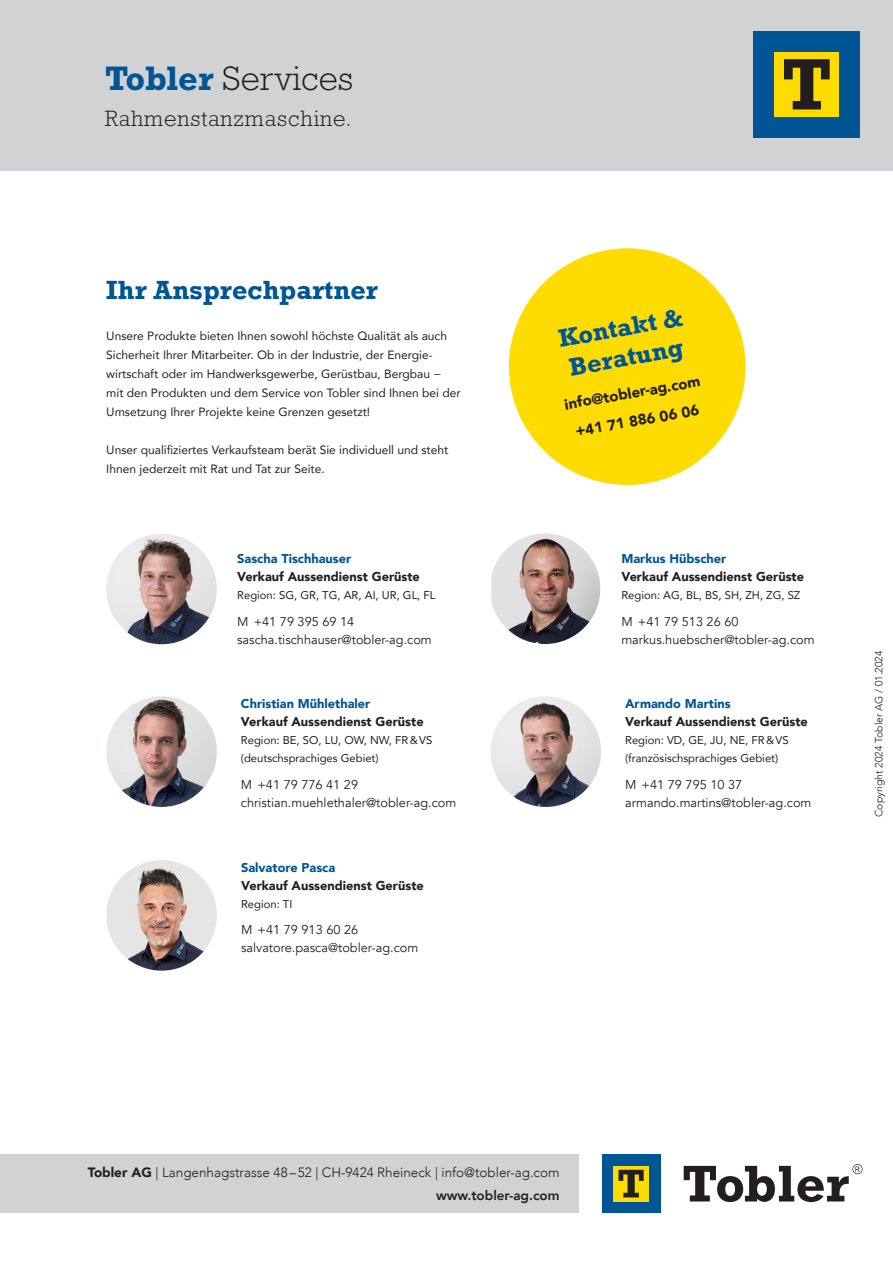
<style>
.page{position:relative;width:893px;height:1263px;background:#fff}
.page>*{position:absolute;margin:0;border:0;box-sizing:border-box;transform-origin:0 0}
.t1{font:300 34.5px "Rockwell Std";color:#231f20}
.t2{font:700 27px "M Rockwell";color:#005595}
.t3{font:700 25.5px/30px "Rockwell Std";color:#005595}
.t4{font:300 22.5px "Rockwell Std";letter-spacing:.04em;color:#231f20}
.t5{font:900 15px "Avenir";color:#231f20}
.t6{font:300 13.5px "Avenir";color:#231f20}
.t7{font:800 13.5px "Avenir";color:#231f20}
.t8{font:12.75px "Avenir";color:#231f20}
.t9{font:900 12.75px "Avenir";color:#231f20}
.t10{font:900 12.75px "Avenir";color:#005595}
.t11{font:12px/18.9px "Avenir";color:#231f20}
.t12{font:11.25px/18px "Avenir";color:#231f20}
.t13{font:300 10.5px "Avenir";color:#231f20}
.s1{font-weight:700;color:#005595}
.s2{font-weight:900}
</style>
<div class="page">
<div style="left:509px;top:248px;width:236px;height:237px;background:#ffdc01;border-radius:50%"></div>
<img style="left:491px;top:533px;width:109px;height:111px">
<img style="left:106px;top:534px;width:111px;height:110px;border-radius:55px">
<img style="left:106px;top:696px;width:111px;height:111px;border-radius:55px">
<img style="left:490px;top:696px;width:111px;height:111px;border-radius:55px">
<img style="left:106px;top:860px;width:111px;height:111px;border-radius:55px">
<div style="left:0;top:1154px;width:578px;height:59px;background:#d1d2d4"></div>
<div style="left:602px;top:1154px;width:58px;height:59px;background:#005595"></div>
<div style="left:613px;top:1166px;width:36px;height:35px;background:#ffdc01"></div>
<svg style="left:618px;top:1170px;width:26px;height:27px"></svg>
<svg style="left:684px;top:1164px;width:178px;height:38px"></svg>
<div style="left:0;top:0;width:893px;height:170px;background:#d1d2d4"></div>
<div style="left:753px;top:31px;width:107px;height:107px;background:#005595"></div>
<div style="left:774px;top:52px;width:65px;height:65px;background:#ffdc01"></div>
<svg style="left:784px;top:59px;width:46px;height:51px"></svg>
<p class="t1" style="left:105px;top:58px;width:250px"><span class="s1">Tobler</span> Services</p>
<p class="t4" style="left:105px;top:105px;width:248px">Rahmenstanzmaschine.</p>
<p class="t2" style="left:106px;top:274px;width:273px">Ihr Ansprechpartner</p>
<p class="t11" style="left:106px;top:326px;width:356px">Unsere Produkte bieten Ihnen sowohl höchste Qualität als auch Sicherheit Ihrer Mitarbeiter. Ob in der Industrie, der Energie&shy;wirtschaft oder im Handwerksgewerbe, Gerüstbau, Bergbau − mit den Produkten und dem Service von Tobler sind Ihnen bei der Umsetzung Ihrer Projekte keine Grenzen gesetzt!</p>
<p class="t11" style="left:106px;top:440px;width:344px">Unser qualifiziertes Verkaufsteam berät Sie individuell und steht<br>Ihnen jederzeit mit Rat und Tat zur Seite.</p>
<p class="t10" style="left:237px;top:548px;width:116px">Sascha Tischhauser</p>
<p class="t9" style="left:237px;top:566px;width:184px">Verkauf Aussendienst Gerüste</p>
<p class="t12" style="left:237px;top:586px;width:200px">Region: SG, GR, TG, AR, AI, UR, GL, FL</p>
<p class="t8" style="left:237px;top:614px;width:119px">M +41 79 395 69 14</p>
<p class="t8" style="left:237px;top:632px;width:196px">sascha.tischhauser@tobler-ag.com</p>
<p class="t10" style="left:241px;top:693px;width:131px">Christian Mühlethaler</p>
<p class="t9" style="left:241px;top:711px;width:184px">Verkauf Aussendienst Gerüste</p>
<p class="t12" style="left:241px;top:731px;width:193px">Region: BE, SO, LU, OW, NW, FR&amp;VS (deutschsprachiges Gebiet)</p>
<p class="t8" style="left:241px;top:777px;width:119px">M +41 79 776 41 29</p>
<p class="t8" style="left:241px;top:795px;width:217px">christian.muehlethaler@tobler-ag.com</p>
<p class="t10" style="left:241px;top:856px;width:96px">Salvatore Pasca</p>
<p class="t9" style="left:241px;top:874px;width:184px">Verkauf Aussendienst Gerüste</p>
<p class="t12" style="left:241px;top:895px;width:53px">Region: TI</p>
<p class="t8" style="left:241px;top:922px;width:119px">M +41 79 913 60 26</p>
<p class="t8" style="left:241px;top:940px;width:179px">salvatore.pasca@tobler-ag.com</p>
<p class="t3" style="left:556px;top:323px;width:127px;rotate:-10deg">Kontakt &amp;<br>Beratung</p>
<p class="t5" style="left:562px;top:392px;width:139px;rotate:-10deg">info@tobler-ag.com</p>
<p class="t5" style="left:573px;top:419px;width:127px;rotate:-10deg">+41 71 886 06 06</p>
<p class="t10" style="left:621px;top:548px;width:107px">Markus Hübscher</p>
<p class="t9" style="left:621px;top:566px;width:184px">Verkauf Aussendienst Gerüste</p>
<p class="t12" style="left:621px;top:586px;width:181px">Region: AG, BL, BS, SH, ZH, ZG, SZ</p>
<p class="t8" style="left:621px;top:614px;width:119px">M +41 79 513 26 60</p>
<p class="t8" style="left:621px;top:632px;width:195px">markus.huebscher@tobler-ag.com</p>
<p class="t10" style="left:625px;top:693px;width:107px">Armando Martins</p>
<p class="t9" style="left:625px;top:711px;width:184px">Verkauf Aussendienst Gerüste</p>
<p class="t12" style="left:625px;top:731px;width:165px">Region: VD, GE, JU, NE, FR&amp;VS (französischsprachiges Gebiet)</p>
<p class="t8" style="left:625px;top:777px;width:119px">M +41 79 795 10 37</p>
<p class="t8" style="left:625px;top:795px;width:188px">armando.martins@tobler-ag.com</p>
<p class="t13" style="left:873px;top:817px;width:168px;rotate:-90deg">Copyright 2024 Tobler AG / 01.2024</p>
<p class="t6" style="left:88px;top:1164px;width:473px"><span class="s2">Tobler AG</span> | Langenhagstrasse 48–52 | CH-9424 Rheineck | info@tobler-ag.com</p>
<p class="t7" style="left:436px;top:1184px;width:125px">www.tobler-ag.com</p>
</div>
